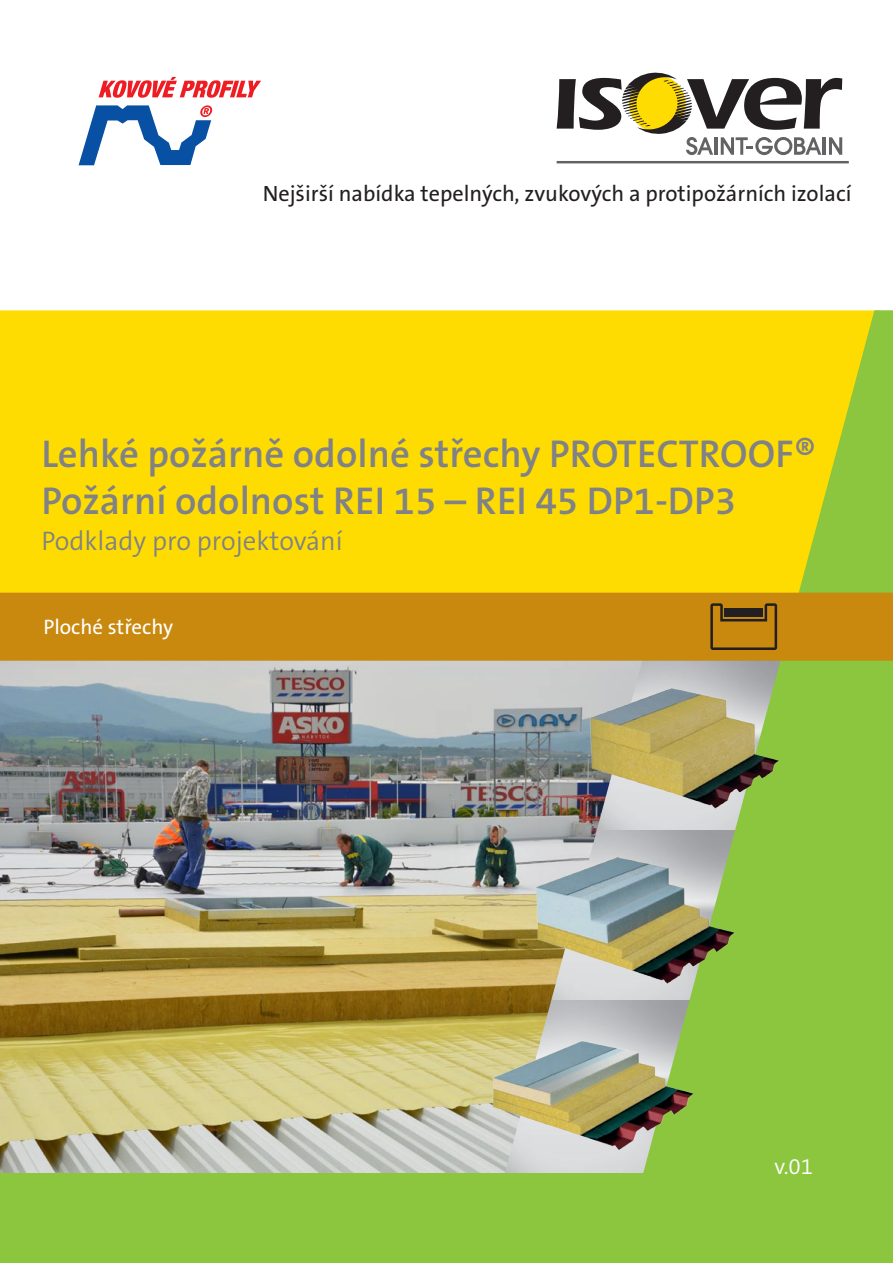
<style>
.page{position:relative;width:893px;height:1263px;background:#fff}
.page>*{position:absolute;margin:0;border:0;box-sizing:border-box;transform-origin:0 0}
.t1{font:600 39px/46.8px "The Sans B W6";color:#808285}
.t2{font:300 27px "The Sans B W4";color:#808285}
.t3{font:300 22.5px "The Sans B W4";color:#fff}
.t4{font:22.2px "The Sans B W5 Plain";color:#231f20}
.t5{font:21px "The Sans B W5 Plain";color:#fff}
</style>
<div class="page">
<div style="left:0;top:310px;width:634px;height:283px;background:#ffdc01"></div>
<hr style="left:557px;top:161px;width:292px;height:2px;background:#636366">
<svg style="left:557px;top:72px;width:285px;height:83px"></svg>
<img style="left:0;top:661px;width:634px;height:513px">
<svg style="left:634px;top:310px;width:259px;height:864px;background:#b6cc31"></svg>
<div style="left:0;top:593px;width:893px;height:68px;background:#c8890e"></div>
<svg style="left:710px;top:603px;width:67px;height:47px"></svg>
<div style="left:0;top:1174px;width:893px;height:89px;background:#8bc63e"></div>
<img style="left:536px;top:858px;width:201px;height:126px">
<img style="left:584px;top:685px;width:200px;height:125px">
<img style="left:480px;top:1030px;width:220px;height:127px">
<svg style="left:99px;top:77px;width:162px;height:21px"></svg>
<svg style="left:79px;top:105px;width:133px;height:60px"></svg>
<p class="t4" style="left:263px;top:179px;width:590px">Nejširší nabídka tepelných, zvukových a protipožárních izolací</p>
<p class="t1" style="left:41px;top:430px;width:776px">Lehké požárně odolné střechy PROTECTROOF®<br>Požární odolnost REI 15 – REI 45 DP1-DP3</p>
<p class="t2" style="left:41px;top:523px;width:303px">Podklady pro projektování</p>
<p class="t5" style="left:44px;top:614px;width:132px">Ploché střechy</p>
<p class="t3" style="left:774px;top:1151px;width:40px">v.01</p>
</div>
